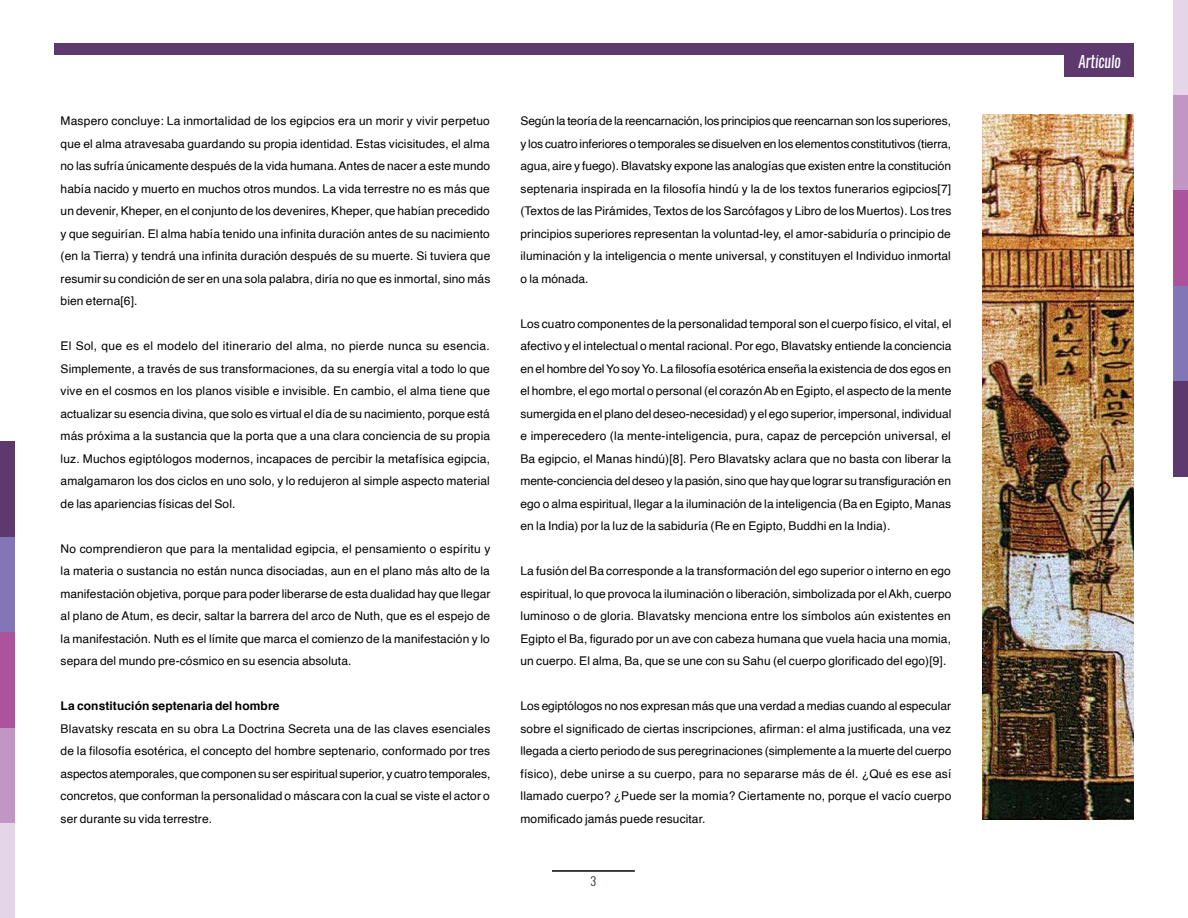
<style>
.page{position:relative;width:1188px;height:918px;background:#fff}
.page>*{position:absolute;margin:0;border:0;box-sizing:border-box;transform-origin:0 0}
.t1{font:italic 17.7px "Oswald";color:#fff;scale:.85 1}
.t2{font:12px/22.5px "Helvetica";letter-spacing:.01em;color:#000;text-align:justify}
.t3{font:700 12px "Helvetica";letter-spacing:.01em;color:#000}
.t4{font:300 12px "Oswald";color:#182329}
</style>
<div class="page">
<div style="left:1065px;top:55px;width:69px;height:22px;background:#5d396e"></div>
<div style="left:54px;top:43px;width:1080px;height:12px;background:#5d396e"></div>
<hr style="left:552px;top:870px;width:83px;height:2px;background:#000">
<div style="left:0;top:823px;width:15px;height:95px;background:#e5d5e9"></div>
<div style="left:0;top:727px;width:15px;height:96px;background:#c196c5"></div>
<div style="left:0;top:632px;width:15px;height:95px;background:#ab539c"></div>
<div style="left:0;top:537px;width:15px;height:95px;background:#8376b7"></div>
<div style="left:0;top:441px;width:15px;height:96px;background:#5d396e"></div>
<div style="left:1173px;top:0;width:15px;height:95px;background:#e5d5e9"></div>
<div style="left:1173px;top:95px;width:15px;height:96px;background:#c196c5"></div>
<div style="left:1173px;top:191px;width:15px;height:95px;background:#ab539c"></div>
<div style="left:1173px;top:286px;width:15px;height:95px;background:#8376b7"></div>
<div style="left:1173px;top:381px;width:15px;height:96px;background:#5d396e"></div>
<img style="left:983px;top:114px;width:151px;height:706px">
<p class="t2" style="left:61px;top:110px;width:431px">Maspero concluye: La inmortalidad de los egipcios era un morir y vivir perpetuo que el alma atravesaba guardando su propia identidad. Estas vicisitudes, el alma no las sufría únicamente después de la vida humana. Antes de nacer a este mundo había nacido y muerto en muchos otros mundos. La vida terrestre no es más que un devenir, Kheper, en el conjunto de los devenires, Kheper, que habían precedido y que seguirían. El alma había tenido una infinita duración antes de su nacimiento (en la Tierra) y tendrá una infinita duración después de su muerte. Si tuviera que resumir su condición de ser en una sola palabra, diría no que es inmortal, sino más bien eterna[6].</p>
<p class="t2" style="left:61px;top:335px;width:431px">El Sol, que es el modelo del itinerario del alma, no pierde nunca su esencia.<br>Simplemente, a través de sus transformaciones, da su energía vital a todo lo que vive en el cosmos en los planos visible e invisible. En cambio, el alma tiene que actualizar su esencia divina, que solo es virtual el día de su nacimiento, porque está más próxima a la sustancia que la porta que a una clara conciencia de su propia luz. Muchos egiptólogos modernos, incapaces de percibir la metafísica egipcia, amalgamaron los dos ciclos en uno solo, y lo redujeron al simple aspecto material de las apariencias físicas del Sol.</p>
<p class="t2" style="left:61px;top:538px;width:431px">No comprendieron que para la mentalidad egipcia, el pensamiento o espíritu y la materia o sustancia no están nunca disociadas, aun en el plano más alto de la manifestación objetiva, porque para poder liberarse de esta dualidad hay que llegar al plano de Atum, es decir, saltar la barrera del arco de Nuth, que es el espejo de la manifestación. Nuth es el límite que marca el comienzo de la manifestación y lo separa del mundo pre-cósmico en su esencia absoluta.</p>
<p class="t3" style="left:61px;top:696px;width:220px">La constitución septenaria del hombre</p>
<p class="t2" style="left:61px;top:718px;width:431px">Blavatsky rescata en su obra La Doctrina Secreta una de las claves esenciales de la filosofía esotérica, el concepto del hombre septenario, conformado por tres aspectos atemporales, que componen su ser espiritual superior, y cuatro temporales, concretos, que conforman la personalidad o máscara con la cual se viste el actor o ser durante su vida terrestre.</p>
<p class="t2" style="left:521px;top:110px;width:432px">Según la teoría de la reencarnación, los principios que reencarnan son los superiores, y los cuatro inferiores o temporales se disuelven en los elementos constitutivos (tierra, agua, aire y fuego). Blavatsky expone las analogías que existen entre la constitución septenaria inspirada en la filosofía hindú y la de los textos funerarios egipcios[7] (Textos de las Pirámides, Textos de los Sarcófagos y Libro de los Muertos). Los tres principios superiores representan la voluntad-ley, el amor-sabiduría o principio de iluminación y la inteligencia o mente universal, y constituyen el Individuo inmortal o la mónada.</p>
<p class="t2" style="left:521px;top:313px;width:432px">Los cuatro componentes de la personalidad temporal son el cuerpo físico, el vital, el afectivo y el intelectual o mental racional. Por ego, Blavatsky entiende la conciencia en el hombre del Yo soy Yo. La filosofía esotérica enseña la existencia de dos egos en el hombre, el ego mortal o personal (el corazón Ab en Egipto, el aspecto de la mente sumergida en el plano del deseo-necesidad) y el ego superior, impersonal, individual e imperecedero (la mente-inteligencia, pura, capaz de percepción universal, el Ba egipcio, el Manas hindú)[8]. Pero Blavatsky aclara que no basta con liberar la mente-conciencia del deseo y la pasión, sino que hay que lograr su transfiguración en ego o alma espiritual, llegar a la iluminación de la inteligencia (Ba en Egipto, Manas en la India) por la luz de la sabiduría (Re en Egipto, Buddhi en la India).</p>
<p class="t2" style="left:521px;top:560px;width:432px">La fusión del Ba corresponde a la transformación del ego superior o interno en ego espiritual, lo que provoca la iluminación o liberación, simbolizada por el Akh, cuerpo luminoso o de gloria. Blavatsky menciona entre los símbolos aún existentes en Egipto el Ba, figurado por un ave con cabeza humana que vuela hacia una momia, un cuerpo. El alma, Ba, que se une con su Sahu (el cuerpo glorificado del ego)[9].</p>
<p class="t2" style="left:521px;top:695px;width:432px">Los egiptólogos no nos expresan más que una verdad a medias cuando al especular sobre el significado de ciertas inscripciones, afirman: el alma justificada, una vez llegada a cierto periodo de sus peregrinaciones (simplemente a la muerte del cuerpo físico), debe unirse a su cuerpo, para no separarse más de él. ¿Qué es ese así llamado cuerpo? ¿Puede ser la momia? Ciertamente no, porque el vacío cuerpo momificado jamás puede resucitar.</p>
<p class="t4" style="left:591px;top:873px;width:7px">3</p>
<h1 class="t1" style="left:1078px;top:48px;width:51px">Artículo</h1>
</div>
